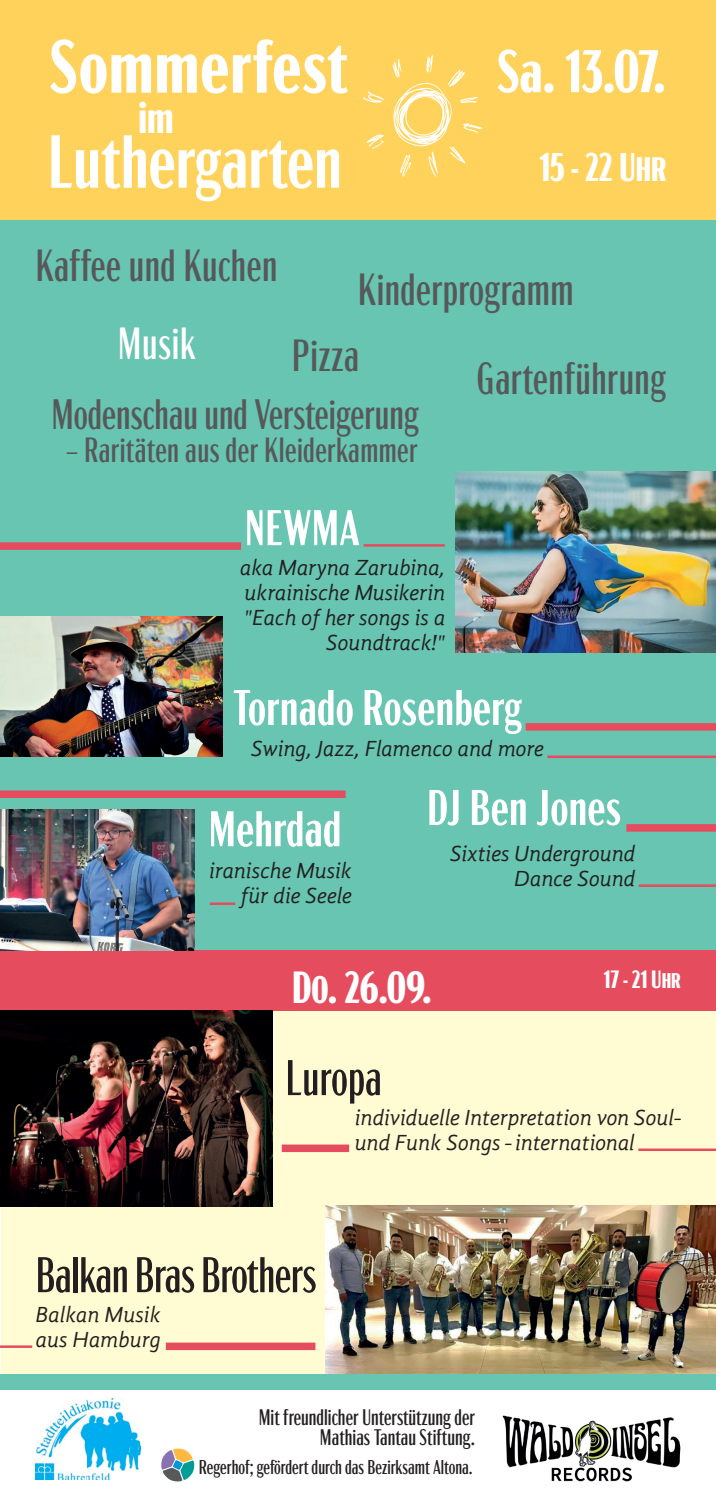
<style>
.page{position:relative;width:716px;height:1503px;background:#fff}
.page>*{position:absolute;margin:0;border:0;box-sizing:border-box;transform-origin:0 0}
.t1{font:600 extra-condensed 75px "Acme Gothic";letter-spacing:.005em;color:#fff}
.t2{font:700 extra-condensed 75px "Acme Gothic";letter-spacing:.02em;color:#fff}
.t3{font:700 extra-condensed 60px "Acme Gothic";color:#fff}
.t4{font:600 extra-condensed 50px "Acme Gothic";letter-spacing:.01em;color:#fff}
.t5{font:extra-condensed 50px "Acme Gothic";letter-spacing:-.01em;color:#231f20}
.t6{font:extra-condensed 45px/89.5px "Acme Gothic";letter-spacing:.01em;color:#57585a}
.t7{font:700 extra-condensed 45px "Acme Gothic";color:#fff}
.t8{font:extra-condensed 45px "Acme Gothic";letter-spacing:.015em;color:#fff}
.t9{font:extra-condensed 42.5px "Acme Gothic";color:#57585a}
.t10{font:700 extra-condensed 40px "Acme Gothic";color:#fff}
.t11{font:extra-condensed 35px "Acme Gothic";letter-spacing:.01em;color:#57585a}
.t12{font:700 extra-condensed 25px "Acme Gothic";color:#fff}
.t13{font:italic 22.5px/25px "Gandhi Sans";letter-spacing:-.005em;color:#231f20;text-align:right}
.t14{font:extra-condensed 22.5px/20px "Acme Gothic";color:#231f20;text-align:right}
.t15{font:extra-condensed 20px "Acme Gothic";color:#231f20}
</style>
<div class="page">
<div style="left:1px;top:1010px;width:715px;height:364px;background:#fffbd2"></div>
<div style="left:0;top:220px;width:716px;height:730px;background:#67c5b1"></div>
<div style="left:0;top:950px;width:716px;height:60px;background:#e54d5f"></div>
<div style="left:282px;top:1144px;width:67px;height:8px;background:#e54d5f"></div>
<hr style="left:638px;top:1148px;width:78px;height:3px;background:#e54d5f">
<div style="left:166px;top:1342px;width:149px;height:8px;background:#e54d5f"></div>
<img style="left:0;top:1010px;width:273px;height:196px">
<hr style="left:0;top:1345px;width:32px;height:2px;background:#e54d5f">
<div style="left:0;top:0;width:716px;height:220px;background:#fed25b"></div>
<img style="left:325px;top:1205px;width:391px;height:168px">
<div style="left:0;top:1373px;width:716px;height:16px;background:#67c5b1"></div>
<img style="left:502px;top:1415px;width:179px;height:66px">
<img style="left:36px;top:1398px;width:104px;height:81px">
<svg style="left:161px;top:1448px;width:34px;height:33px"></svg>
<div style="left:0;top:790px;width:345px;height:8px;background:#e54d5f"></div>
<img style="left:0;top:810px;width:195px;height:140px">
<div style="left:626px;top:824px;width:90px;height:7px;background:#e54d5f"></div>
<img style="left:1px;top:616px;width:222px;height:140px">
<div style="left:525px;top:723px;width:191px;height:7px;background:#e54d5f"></div>
<hr style="left:547px;top:755px;width:169px;height:3px;background:#e54d5f">
<hr style="left:639px;top:884px;width:77px;height:3px;background:#e54d5f">
<div style="left:0;top:542px;width:241px;height:8px;background:#e54d5f"></div>
<hr style="left:364px;top:544px;width:81px;height:2px;background:#e54d5f">
<img style="left:455px;top:471px;width:261px;height:181px">
<hr style="left:210px;top:902px;width:25px;height:3px;background:#e54d5f">
<h1 class="t2" style="left:50px;top:11px;width:300px">Sommerfest</h1>
<h2 class="t3" style="left:497px;top:27px;width:170px">Sa. 13.07.</h2>
<h3 class="t7" style="left:139px;top:84px;width:37px">im</h3>
<h1 class="t1" style="left:48px;top:107px;width:295px">Luthergarten</h1>
<h3 class="t10" style="left:539px;top:138px;width:129px">15 - 22 Uhr</h3>
<h3 class="t6" style="left:35px;top:217px;width:244px">Kaffee und Kuchen</h3>
<h3 class="t6" style="left:477px;top:241px;width:191px;text-indent:-119px">Kinderprogramm<br>Gartenführung</h3>
<h3 class="t8" style="left:118px;top:311px;width:79px">Musik</h3>
<h3 class="t6" style="left:292px;top:307px;width:69px">Pizza</h3>
<h3 class="t9" style="left:51px;top:383px;width:369px">Modenschau und Versteigerung</h3>
<h3 class="t11" style="left:66px;top:424px;width:353px">– Raritäten aus der Kleiderkammer</h3>
<h3 class="t4" style="left:245px;top:491px;width:116px">NEWMA</h3>
<p class="t13" style="left:240px;top:555px;width:207px">aka Maryna Zarubina, ukrainische Musikerin "Each of her songs is a<br>Soundtrack!"</p>
<h3 class="t4" style="left:233px;top:671px;width:291px">Tornado Rosenberg</h3>
<p class="t13" style="left:251px;top:736px;width:294px">Swing, Jazz, Flamenco and more</p>
<h3 class="t4" style="left:209px;top:792px;width:134px">Mehrdad</h3>
<p class="t13" style="left:209px;top:857px;width:144px">iranische Musik für die Seele</p>
<h3 class="t4" style="left:427px;top:771px;width:195px">DJ Ben Jones</h3>
<p class="t13" style="left:450px;top:840px;width:187px">Sixties Underground<br>Dance Sound</p>
<h3 class="t7" style="left:292px;top:954px;width:141px">Do. 26.09.</h3>
<p class="t12" style="left:603px;top:961px;width:79px">17 - 21 Uhr</p>
<h3 class="t5" style="left:285px;top:1041px;width:98px">Luropa</h3>
<p class="t13" style="left:355px;top:1104px;width:328px;text-align:left">individuelle Interpretation von Soul&shy;und Funk Songs - international</p>
<h3 class="t5" style="left:35px;top:1238px;width:283px">Balkan Bras Brothers</h3>
<p class="t13" style="left:35px;top:1301px;width:127px;text-align:left">Balkan Musik aus Hamburg</p>
<p class="t14" style="left:259px;top:1405px;width:218px">Mit freundlicher Unterstützung der<br>Mathias Tantau Stiftung.</p>
<p class="t15" style="left:199px;top:1452px;width:275px">Regerhof; gefördert durch das Bezirksamt Altona.</p>
</div>
